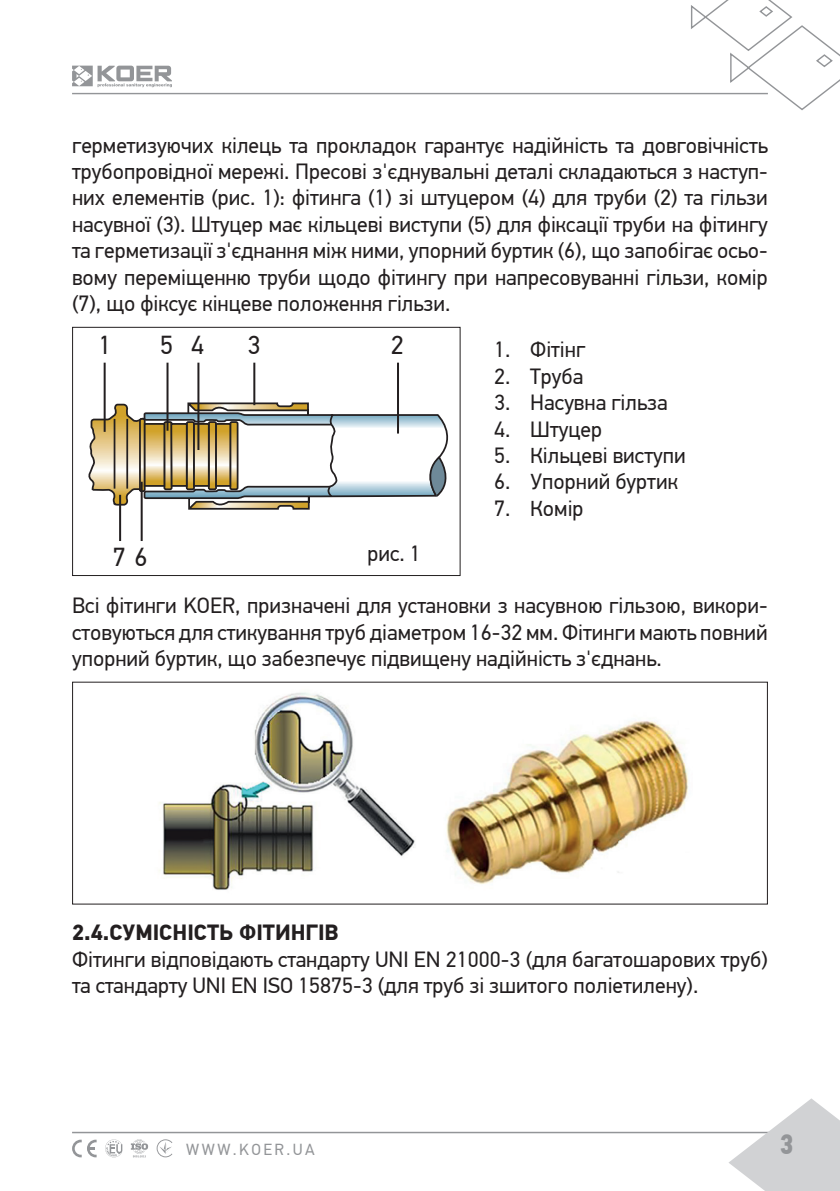
<style>
.page{position:relative;width:840px;height:1191px;background:#fff}
.page>*{position:absolute;margin:0;border:0;box-sizing:border-box;transform-origin:0 0}
.t1{font:700 28px "PF Din Text Cond Pro";color:#939598}
.t2{font:26px "PF Din Text Pro";color:#231f20}
.t3{font:22px/26.4px "PF Din Text Pro";color:#231f20;text-align:justify}
.t4{font:700 22px "PF Din Text Pro";color:#231f20}
.t5{font:16px "PF Din Text Pro";letter-spacing:.15em;color:#939598}
</style>
<div class="page">
<hr style="left:72px;top:1131px;width:767px;height:2px;background:#939598">
<svg style="left:728px;top:1098px;width:111px;height:93px"></svg>
<svg style="left:105px;top:1139px;width:17px;height:18px"></svg>
<svg style="left:72px;top:1139px;width:25px;height:18px"></svg>
<svg style="left:156px;top:1139px;width:16px;height:18px"></svg>
<svg style="left:131px;top:1139px;width:17px;height:18px"></svg>
<hr style="left:72px;top:93px;width:695px;height:1px;background:#939598">
<svg style="left:689px;top:0;width:150px;height:111px"></svg>
<svg style="left:72px;top:66px;width:100px;height:21px"></svg>
<svg style="left:88px;top:401px;width:361px;height:109px"></svg>
<div style="left:72px;top:327px;width:388px;height:249px;border:1px solid #231f20"></div>
<img style="left:159px;top:692px;width:530px;height:198px">
<hr style="left:104px;top:363px;width:2px;height:69px;background:#231f20">
<hr style="left:119px;top:495px;width:2px;height:46px;background:#231f20">
<hr style="left:141px;top:482px;width:2px;height:59px;background:#231f20">
<hr style="left:397px;top:363px;width:2px;height:70px;background:#231f20">
<hr style="left:253px;top:363px;width:2px;height:42px;background:#231f20">
<hr style="left:197px;top:363px;width:2px;height:87px;background:#231f20">
<hr style="left:166px;top:363px;width:2px;height:68px;background:#231f20">
<p class="t3" style="left:72px;top:132px;width:697px">герметизуючих кілець та прокладок гарантує надійність та довговічність трубопровідної мережі. Пресові з'єднувальні деталі складаються з наступ&shy;них елементів (рис. 1): фітинга (1) зі штуцером (4) для труби (2) та гільзи насувної (3). Штуцер має кільцеві виступи (5) для фіксації труби на фітингу та герметизації з'єднання між ними, упорний буртик (6), що запобігає осьо&shy;вому переміщенню труби щодо фітингу при напресовуванні гільзи, комір (7), що фіксує кінцеве положення гільзи.</p>
<p class="t2" style="left:98px;top:330px;width:14px">1</p>
<p class="t2" style="left:160px;top:330px;width:45px">5 4</p>
<p class="t2" style="left:247px;top:330px;width:14px">3</p>
<p class="t2" style="left:390px;top:330px;width:14px">2</p>
<p class="t2" style="left:113px;top:541px;width:36px">7 6</p>
<p class="t3" style="left:367px;top:540px;width:55px">рис. 1</p>
<p class="t3" style="left:494px;top:337px;width:93px">1. Фітінг</p>
<p class="t3" style="left:494px;top:363px;width:91px">2. Труба</p>
<p class="t3" style="left:494px;top:390px;width:175px">3. Насувна гільза</p>
<p class="t3" style="left:494px;top:416px;width:109px">4. Штуцер</p>
<p class="t3" style="left:494px;top:442px;width:193px">5. Кільцеві виступи</p>
<p class="t3" style="left:494px;top:469px;width:185px">6. Упорний буртик</p>
<p class="t3" style="left:494px;top:495px;width:91px">7. Комір</p>
<p class="t3" style="left:72px;top:592px;width:697px">Всі фітинги KOER, призначені для установки з насувною гільзою, викори&shy;стовуються для стикування труб діаметром 16-32 мм. Фітинги мають повний упорний буртик, що забезпечує підвищену надійність з'єднань.</p>
<p class="t4" style="left:72px;top:919px;width:268px">2.4.СУМІСНІСТЬ ФІТИНГІВ</p>
<p class="t3" style="left:72px;top:946px;width:697px">Фітинги відповідають стандарту UNI EN 21000-3 (для багатошарових труб) та стандарту UNI EN ISO 15875-3 (для труб зі зшитого поліетилену).</p>
<p class="t5" style="left:186px;top:1139px;width:130px">WWW.KOER.UA</p>
<p class="t1" style="left:779px;top:1127px;width:15px">3</p>
</div>
